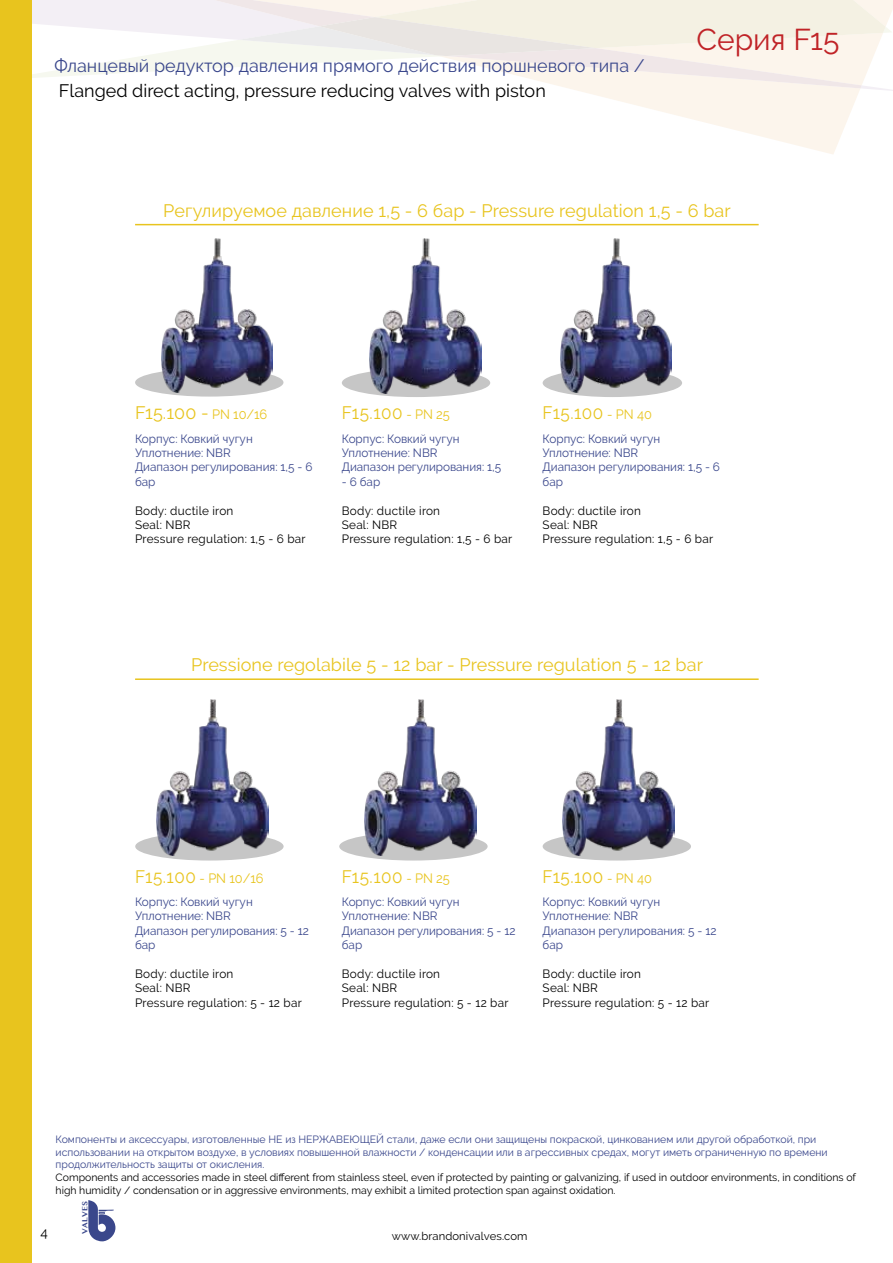
<style>
.page{position:relative;width:893px;height:1263px;background:#fff}
.page>*{position:absolute;margin:0;border:0;box-sizing:border-box;transform-origin:0 0}
.t1{font:30px "Raleway";color:#c02327}
.t2{font:18px "Raleway";letter-spacing:.005em;color:#e8c41e}
.t3{font:18px "Raleway";color:#3a478c}
.t4{font:18px "Raleway";color:#000}
.t5{font:18px "Raleway";letter-spacing:.005em;color:#e8c41e;scale:.95 1}
.t6{font:13.5px "Raleway";color:#e8c41e;scale:.95 1}
.t7{font:13.5px "Raleway";color:#000}
.t8{font:12px/14.4px "Raleway";color:#3a478c}
.t9{font:12px/14.4px "Raleway";letter-spacing:.02em;color:#000}
.t10{font:11.25px "Raleway";letter-spacing:.01em;color:#000}
.t11{font:10.5px/12.6px "Raleway";color:#3a478c}
.t12{font:10.5px/12.6px "Raleway";color:#000}
.t13{font:700 7.8px "Lao MN";color:#3a478b}
.s1{font-size:13.5px}
.s2{font-size:18px}
</style>
<div class="page">
<svg style="left:585px;top:92px;width:274px;height:62px;fill:#fcf5ec"></svg>
<svg style="left:32px;top:0;width:861px;height:92px"></svg>
<svg style="left:165px;top:0;width:697px;height:88px"></svg>
<svg style="left:239px;top:0;width:647px;height:56px;background:#f3efe6"></svg>
<div style="left:135px;top:368px;width:148px;height:29px;background:#c6c6c6;border-radius:50%"></div>
<img style="left:162px;top:238px;width:111px;height:154px">
<div style="left:342px;top:369px;width:148px;height:28px;background:#c6c6c6;border-radius:50%"></div>
<img style="left:370px;top:238px;width:111px;height:155px">
<hr style="left:135px;top:224px;width:624px;height:1px;background:#e8c41e">
<div style="left:543px;top:369px;width:139px;height:28px;background:#c6c6c6;border-radius:50%"></div>
<img style="left:561px;top:239px;width:110px;height:154px">
<div style="left:135px;top:832px;width:149px;height:28px;background:#c6c6c6;border-radius:50%"></div>
<img style="left:157px;top:700px;width:112px;height:156px">
<div style="left:339px;top:832px;width:149px;height:28px;background:#c6c6c6;border-radius:50%"></div>
<div style="left:543px;top:832px;width:148px;height:28px;background:#c6c6c6;border-radius:50%"></div>
<img style="left:365px;top:700px;width:112px;height:156px">
<img style="left:563px;top:700px;width:111px;height:156px">
<hr style="left:135px;top:678px;width:624px;height:2px;background:#e8c41e">
<div style="left:0;top:0;width:32px;height:1263px;background:#e8c41e"></div>
<svg style="left:88px;top:1200px;width:27px;height:41px"></svg>
<h2 class="t3" style="left:54px;top:55px;width:592px">Фланцевый редуктор давления прямого действия поршневого типа /</h2>
<h2 class="t4" style="left:59px;top:80px;width:488px">Flanged direct acting, pressure reducing valves with piston</h2>
<h1 class="t1" style="left:696px;top:22px;width:144px">Серия F15</h1>
<h2 class="t2" style="left:163px;top:200px;width:569px">Регулируемое давление 1,5 - 6 бар - Pressure regulation 1,5 - 6 bar</h2>
<h2 class="t2" style="left:135px;top:402px;width:134px">F15.100 - <span class="s1">PN 10/16</span></h2>
<p class="t8" style="left:135px;top:431px;width:179px">Корпус: Ковкий чугун<br>Уплотнение: NBR<br>Диапазон регулирования: 1,5 - 6 бар</p>
<p class="t9" style="left:135px;top:503px;width:172px">Body: ductile iron<br>Seal: NBR<br>Pressure regulation: 1,5 - 6 bar</p>
<h2 class="t5" style="left:342px;top:402px;width:115px">F15.100 <span class="s1">- PN 25</span></h2>
<p class="t8" style="left:342px;top:431px;width:161px">Корпус: Ковкий чугун<br>Уплотнение: NBR<br>Диапазон регулирования: 1,5</p>
<p class="t8" style="left:342px;top:474px;width:40px">- 6 бар</p>
<p class="t9" style="left:342px;top:503px;width:172px">Body: ductile iron<br>Seal: NBR<br>Pressure regulation: 1,5 - 6 bar</p>
<h2 class="t5" style="left:543px;top:402px;width:116px">F15.100 <span class="s1">- PN 40</span></h2>
<p class="t8" style="left:543px;top:431px;width:179px">Корпус: Ковкий чугун<br>Уплотнение: NBR<br>Диапазон регулирования: 1,5 - 6 бар</p>
<p class="t9" style="left:543px;top:503px;width:172px">Body: ductile iron<br>Seal: NBR<br>Pressure regulation: 1,5 - 6 bar</p>
<h2 class="t2" style="left:191px;top:655px;width:513px">Pressione regolabile 5 - 12 bar - Pressure regulation 5 - 12 bar</h2>
<p class="t6" style="left:135px;top:870px;width:137px"><span class="s2">F15.100</span> - PN 10/16</p>
<p class="t8" style="left:135px;top:894px;width:175px">Корпус: Ковкий чугун<br>Уплотнение: NBR<br>Диапазон регулирования: 5 - 12 бар</p>
<p class="t9" style="left:135px;top:966px;width:168px">Body: ductile iron<br>Seal: NBR<br>Pressure regulation: 5 - 12 bar</p>
<h2 class="t5" style="left:342px;top:866px;width:115px">F15.100 <span class="s1">- PN 25</span></h2>
<p class="t8" style="left:342px;top:894px;width:175px">Корпус: Ковкий чугун<br>Уплотнение: NBR<br>Диапазон регулирования: 5 - 12 бар</p>
<p class="t9" style="left:342px;top:966px;width:168px">Body: ductile iron<br>Seal: NBR<br>Pressure regulation: 5 - 12 bar</p>
<h2 class="t5" style="left:543px;top:866px;width:116px">F15.100 <span class="s1">- PN 40</span></h2>
<p class="t8" style="left:543px;top:894px;width:175px">Корпус: Ковкий чугун<br>Уплотнение: NBR<br>Диапазон регулирования: 5 - 12 бар</p>
<p class="t9" style="left:543px;top:966px;width:168px">Body: ductile iron<br>Seal: NBR<br>Pressure regulation: 5 - 12 bar</p>
<p class="t11" style="left:56px;top:1133px;width:774px">Компоненты и аксессуары, изготовленные НЕ из НЕРЖАВЕЮЩЕЙ стали, даже если они защищены покраской, цинкованием или другой обработкой, при использовании на открытом воздухе, в условиях повышенной влажности / конденсации или в агрессивных средах, могут иметь ограниченную по времени продолжительность защиты от окисления.</p>
<p class="t12" style="left:56px;top:1171px;width:802px">Components and accessories made in steel different from stainless steel, even if protected by painting or galvanizing, if used in outdoor environments, in conditions of high humidity / condensation or in aggressive environments, may exhibit a limited protection span against oxidation.</p>
<p class="t13" style="left:80px;top:1233px;width:34px;rotate:-90deg">VALVES</p>
<p class="t7" style="left:40px;top:1225px;width:9px">4</p>
<p class="t10" style="left:392px;top:1229px;width:137px">www.brandonivalves.com</p>
</div>
